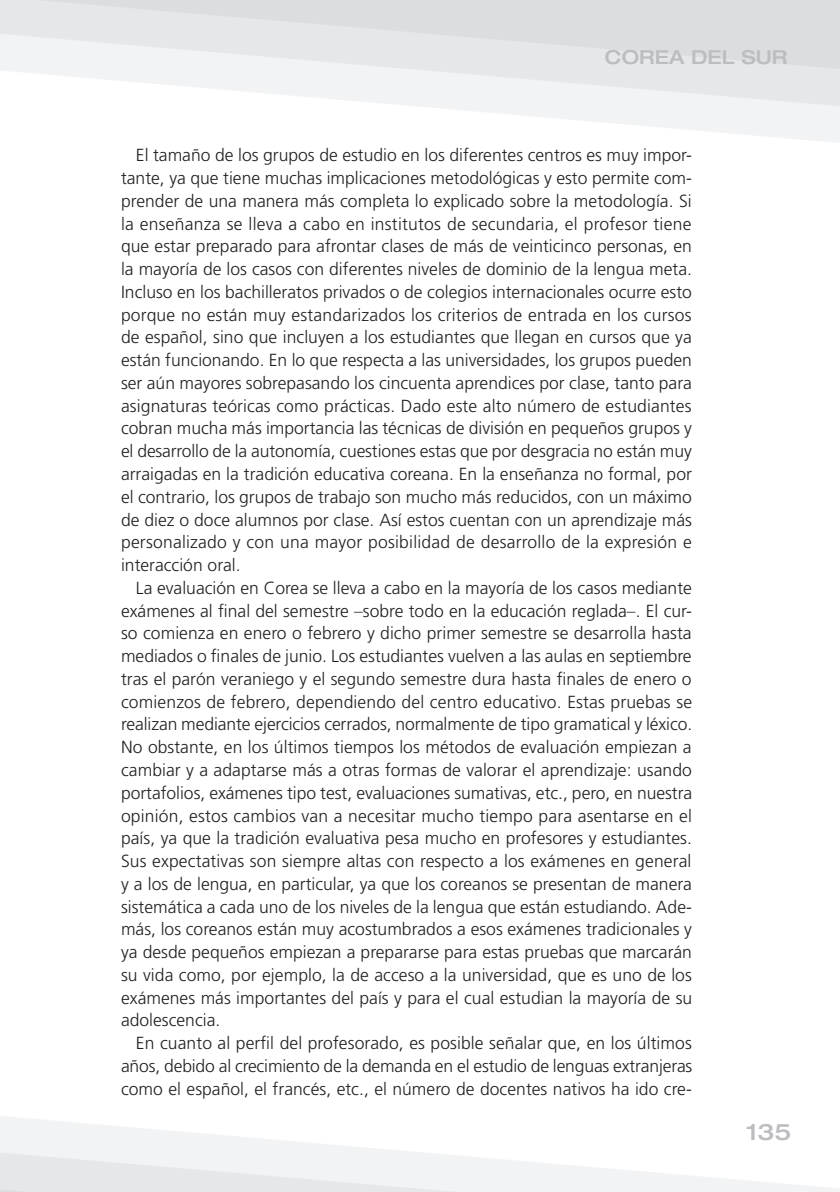
<style>
.page{position:relative;width:840px;height:1192px;background:#fff}
.page>*{position:absolute;margin:0;border:0;box-sizing:border-box;transform-origin:0 0}
.t1{font:500 expanded 22.75px "Helvetica Neue LT Std";color:#bcbdc0}
.t2{font:500 expanded 19.25px "Helvetica Neue LT Std";color:#bcbdc0}
.t3{font:300 17.5px/22.8px "Frutiger";color:#231f20;text-align:justify}
.s1{color:#454c52}
</style>
<div class="page">
<svg style="left:432px;top:107px;width:407px;height:36px;fill:#f4f5f6"></svg>
<svg style="left:3px;top:70px;width:836px;height:37px;fill:#f2f3f4"></svg>
<svg style="left:0;top:0;width:839px;height:70px"></svg>
<svg style="left:0;top:1116px;width:839px;height:75px"></svg>
<svg style="left:0;top:1150px;width:607px;height:42px"></svg>
<p class="t2" style="left:605px;top:45px;width:184px">COREA DEL SUR</p>
<p class="t3" style="left:121px;top:144px;width:572px;text-indent:15px">El tamaño de los grupos de estudio en los diferentes centros es muy impor&shy;tante, ya que tiene muchas implicaciones metodológicas y esto permite com&shy;prender de una manera más completa lo explicado sobre la metodología. Si la enseñanza se lleva a cabo en institutos de secundaria, el profesor tiene que estar preparado para afrontar clases de más de veinticinco personas, en la mayoría de los casos con diferentes niveles de dominio de la lengua meta.<br>Incluso en los bachilleratos privados o de colegios internacionales ocurre esto porque no están muy estandarizados los criterios de entrada en los cursos de español, sino que incluyen a los estudiantes que llegan en cursos que ya están funcionando. En lo que respecta a las universidades, los grupos pueden ser aún mayores sobrepasando los cincuenta aprendices por clase, tanto para asignaturas teóricas como prácticas. Dado este alto número de estudiantes cobran mucha más importancia las técnicas de división en pequeños grupos y el desarrollo de la autonomía, cuestiones estas que por desgracia no están muy arraigadas en la tradición educativa coreana. En la enseñanza no formal, por el contrario, los grupos de trabajo son mucho más reducidos, con un máximo de diez o doce alumnos por clase. Así estos cuentan con un aprendizaje más personalizado y con una mayor posibilidad de desarrollo de la expresión e interacción oral.</p>
<p class="t3" style="left:121px;top:576px;width:572px;text-indent:15px">La evaluación en Corea se lleva a cabo en la mayoría de los casos mediante exámenes al final del semestre <span class="s1">–</span>sobre todo en la educación reglada<span class="s1">–</span>. El cur&shy;so comienza en enero o febrero y dicho primer semestre se desarrolla hasta mediados o finales de junio. Los estudiantes vuelven a las aulas en septiembre tras el parón veraniego y el segundo semestre dura hasta finales de enero o comienzos de febrero, dependiendo del centro educativo. Estas pruebas se realizan mediante ejercicios cerrados, normalmente de tipo gramatical y léxico.<br>No obstante, en los últimos tiempos los métodos de evaluación empiezan a cambiar y a adaptarse más a otras formas de valorar el aprendizaje: usando portafolios, exámenes tipo test, evaluaciones sumativas, etc., pero, en nuestra opinión, estos cambios van a necesitar mucho tiempo para asentarse en el país, ya que la tradición evaluativa pesa mucho en profesores y estudiantes.<br>Sus expectativas son siempre altas con respecto a los exámenes en general y a los de lengua, en particular, ya que los coreanos se presentan de manera sistemática a cada uno de los niveles de la lengua que están estudiando. Ade&shy;más, los coreanos están muy acostumbrados a esos exámenes tradicionales y ya desde pequeños empiezan a prepararse para estas pruebas que marcarán su vida como, por ejemplo, la de acceso a la universidad, que es uno de los exámenes más importantes del país y para el cual estudian la mayoría de su adolescencia.</p>
<p class="t3" style="left:121px;top:1031px;width:572px;text-indent:15px">En cuanto al perfil del profesorado, es posible señalar que, en los últimos años, debido al crecimiento de la demanda en el estudio de lenguas extranjeras como el español, el francés, etc., el número de docentes nativos ha ido cre-</p>
<h1 class="t1" style="left:746px;top:1117px;width:47px">135</h1>
</div>
